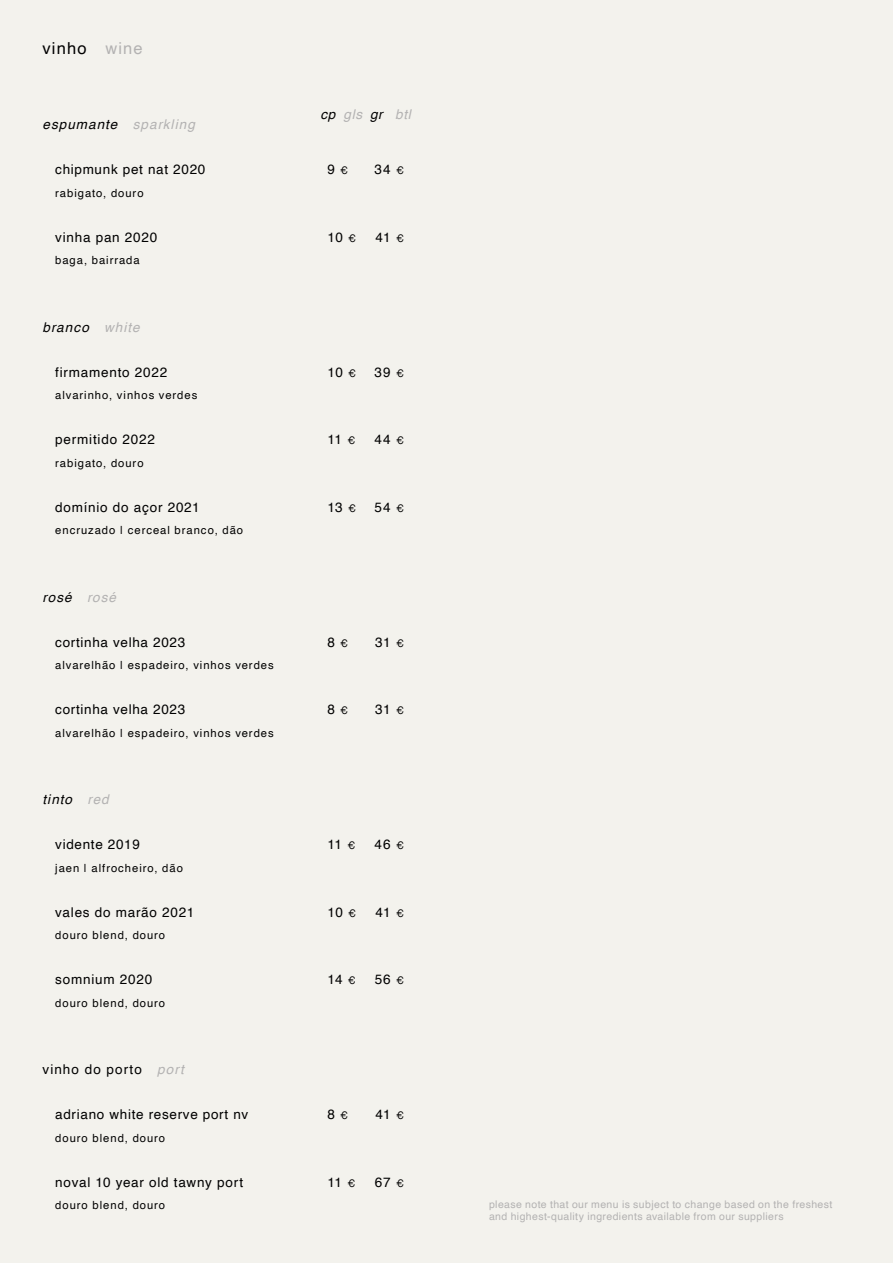
<style>
.page{position:relative;width:893px;height:1263px;background:#f3f2ed}
.page>*{position:absolute;margin:0;border:0;box-sizing:border-box;transform-origin:0 0}
.t1{font:16.5px "Helvetica";letter-spacing:.07em;color:#000}
.t2{font:13.5px "Helvetica";letter-spacing:.05em;color:#000}
.t3{font:italic 13.5px "Helvetica";letter-spacing:.075em;color:#000}
.t4{font:13.5px "Helvetica";letter-spacing:.08em;color:#000}
.t5{font:italic 13.5px "Helvetica";letter-spacing:.05em;color:#b3b2b2}
.t6{font:11.25px "Helvetica";letter-spacing:.085em;color:#000}
.t7{font:10.5px/12.6px "Helvetica";letter-spacing:.035em;color:#b3b2b2}
.s1{color:#b3b2b2}
.s2{font-style:italic;color:#b3b2b2}
.s3{color:#000}
.s4{font-size:10.5px}
</style>
<div class="page">
<p class="t1" style="left:43px;top:36px;width:102px">vinho <span class="s1">wine</span></p>
<p class="t3" style="left:43px;top:114px;width:154px">espumante <span class="s1">sparkling</span></p>
<p class="t2" style="left:55px;top:159px;width:152px">chipmunk pet nat 2020</p>
<p class="t6" style="left:55px;top:184px;width:90px">rabigato, douro</p>
<p class="t2" style="left:55px;top:226px;width:104px">vinha pan 2020</p>
<p class="t6" style="left:55px;top:251px;width:86px">baga, bairrada</p>
<p class="t3" style="left:43px;top:316px;width:99px">branco <span class="s1">white</span></p>
<p class="t2" style="left:55px;top:361px;width:113px">firmamento 2022</p>
<p class="t6" style="left:55px;top:386px;width:144px">alvarinho, vinhos verdes</p>
<p class="t2" style="left:55px;top:429px;width:101px">permitido 2022</p>
<p class="t6" style="left:55px;top:454px;width:90px">rabigato, douro</p>
<p class="t2" style="left:55px;top:496px;width:146px">domínio do açor 2021</p>
<p class="t6" style="left:55px;top:521px;width:189px">encruzado | cerceal branco, dão</p>
<p class="t3" style="left:43px;top:586px;width:75px">rosé <span class="s1">rosé</span></p>
<p class="t2" style="left:55px;top:631px;width:131px">cortinha velha 2023</p>
<p class="t6" style="left:55px;top:656px;width:220px">alvarelhão | espadeiro, vinhos verdes</p>
<p class="t2" style="left:55px;top:699px;width:131px">cortinha velha 2023</p>
<p class="t6" style="left:55px;top:724px;width:220px">alvarelhão | espadeiro, vinhos verdes</p>
<p class="t3" style="left:43px;top:789px;width:68px">tinto <span class="s1">red</span></p>
<p class="t2" style="left:55px;top:834px;width:86px">vidente 2019</p>
<p class="t6" style="left:55px;top:859px;width:129px">jaen | alfrocheiro, dão</p>
<p class="t2" style="left:55px;top:901px;width:140px">vales do marão 2021</p>
<p class="t6" style="left:55px;top:926px;width:111px">douro blend, douro</p>
<p class="t2" style="left:55px;top:969px;width:98px">somnium 2020</p>
<p class="t6" style="left:55px;top:994px;width:111px">douro blend, douro</p>
<p class="t4" style="left:43px;top:1059px;width:143px">vinho do porto <span class="s2">port</span></p>
<p class="t2" style="left:55px;top:1104px;width:194px">adriano white reserve port nv</p>
<p class="t6" style="left:55px;top:1129px;width:111px">douro blend, douro</p>
<p class="t2" style="left:55px;top:1171px;width:189px">noval 10 year old tawny port</p>
<p class="t6" style="left:55px;top:1196px;width:111px">douro blend, douro</p>
<p class="t5" style="left:320px;top:104px;width:92px"><span class="s3">cp</span> gls <span class="s3">gr</span> btl</p>
<p class="t2" style="left:327px;top:159px;width:22px">9 <span class="s4">€</span></p>
<p class="t2" style="left:375px;top:159px;width:31px">34 <span class="s4">€</span></p>
<p class="t2" style="left:327px;top:226px;width:30px">10 <span class="s4">€</span></p>
<p class="t2" style="left:376px;top:226px;width:30px">41 <span class="s4">€</span></p>
<p class="t2" style="left:327px;top:361px;width:30px">10 <span class="s4">€</span></p>
<p class="t2" style="left:375px;top:361px;width:31px">39 <span class="s4">€</span></p>
<p class="t2" style="left:327px;top:429px;width:29px">11 <span class="s4">€</span></p>
<p class="t2" style="left:374px;top:429px;width:31px">44 <span class="s4">€</span></p>
<p class="t2" style="left:327px;top:496px;width:30px">13 <span class="s4">€</span></p>
<p class="t2" style="left:375px;top:496px;width:31px">54 <span class="s4">€</span></p>
<p class="t2" style="left:327px;top:631px;width:22px">8 <span class="s4">€</span></p>
<p class="t2" style="left:375px;top:631px;width:30px">31 <span class="s4">€</span></p>
<p class="t2" style="left:327px;top:699px;width:22px">8 <span class="s4">€</span></p>
<p class="t2" style="left:375px;top:699px;width:30px">31 <span class="s4">€</span></p>
<p class="t2" style="left:327px;top:834px;width:29px">11 <span class="s4">€</span></p>
<p class="t2" style="left:375px;top:834px;width:31px">46 <span class="s4">€</span></p>
<p class="t2" style="left:327px;top:901px;width:30px">10 <span class="s4">€</span></p>
<p class="t2" style="left:376px;top:901px;width:30px">41 <span class="s4">€</span></p>
<p class="t2" style="left:327px;top:969px;width:30px">14 <span class="s4">€</span></p>
<p class="t2" style="left:375px;top:969px;width:31px">56 <span class="s4">€</span></p>
<p class="t2" style="left:327px;top:1104px;width:22px">8 <span class="s4">€</span></p>
<p class="t2" style="left:376px;top:1104px;width:30px">41 <span class="s4">€</span></p>
<p class="t2" style="left:327px;top:1171px;width:29px">11 <span class="s4">€</span></p>
<p class="t2" style="left:375px;top:1171px;width:31px">67 <span class="s4">€</span></p>
<p class="t7" style="left:489px;top:1198px;width:345px">please note that our menu is subject to change based on the freshest and highest-quality ingredients available from our suppliers</p>
</div>
